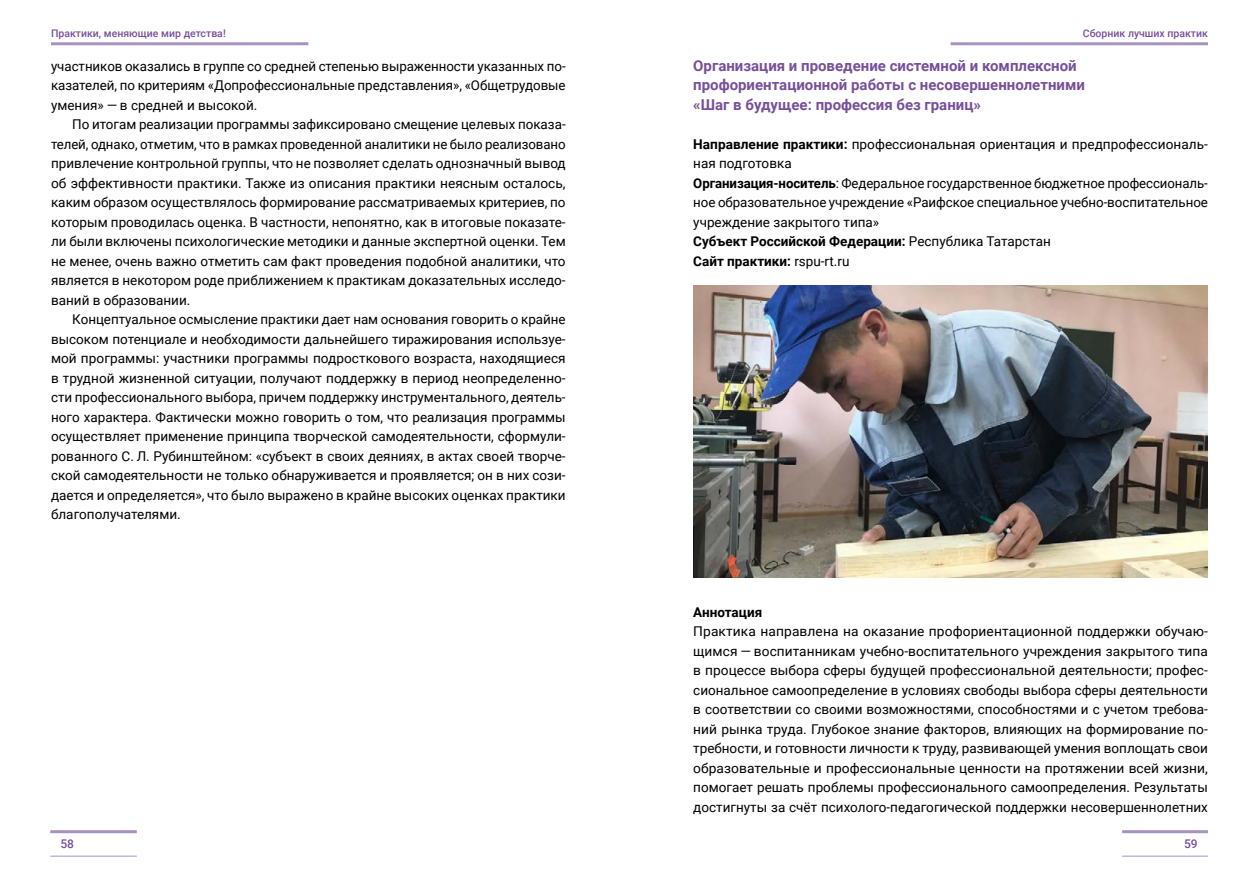
<style>
.page{position:relative;width:1259px;height:893px;background:#fff}
.page>*{position:absolute;margin:0;border:0;box-sizing:border-box;transform-origin:0 0}
.t1{font:700 15px/19.5px "Roboto";color:#77509a}
.t2{font:13.5px/19.5px "Roboto";color:#000;text-align:justify}
.t3{font:700 13.5px "Roboto";color:#000}
.t4{font:500 12px "Roboto";color:#77509a}
.t5{font:500 10.5px "Roboto";color:#77509a}
.s1{font-weight:700}
</style>
<div class="page">
<hr style="left:51px;top:42px;width:257px;height:3px;background:#a892c2">
<hr style="left:950px;top:42px;width:258px;height:3px;background:#a892c2">
<hr style="left:50px;top:830px;width:87px;height:3px;background:#a892c2">
<hr style="left:1122px;top:830px;width:86px;height:3px;background:#a892c2">
<hr style="left:50px;top:856px;width:87px;height:1px;background:#a892c2">
<hr style="left:1122px;top:856px;width:86px;height:1px;background:#a892c2">
<img style="left:693px;top:285px;width:515px;height:293px">
<p class="t5" style="left:51px;top:25px;width:176px">Практики, меняющие мир детства!</p>
<p class="t5" style="left:1083px;top:25px;width:127px">Сборник лучших практик</p>
<p class="t2" style="left:51px;top:55px;width:516px">участников оказались в группе со средней степенью выраженности указанных по&shy;казателей, по критериям «Допрофессиональные представления», «Общетрудовые умения» ― в средней и высокой.</p>
<p class="t2" style="left:51px;top:114px;width:516px;text-indent:21px">По итогам реализации программы зафиксировано смещение целевых показа&shy;телей, однако, отметим, что в рамках проведенной аналитики не было реализовано привлечение контрольной группы, что не позволяет сделать однозначный вывод об эффективности практики. Также из описания практики неясным осталось, каким образом осуществлялось формирование рассматриваемых критериев, по которым проводилась оценка. В частности, непонятно, как в итоговые показате&shy;ли были включены психологические методики и данные экспертной оценки. Тем не менее, очень важно отметить сам факт проведения подобной аналитики, что является в некотором роде приближением к практикам доказательных исследо&shy;ваний в образовании.</p>
<p class="t2" style="left:51px;top:309px;width:516px;text-indent:21px">Концептуальное осмысление практики дает нам основания говорить о крайне высоком потенциале и необходимости дальнейшего тиражирования используе&shy;мой программы: участники программы подросткового возраста, находящиеся в трудной жизненной ситуации, получают поддержку в период неопределенно&shy;сти профессионального выбора, причем поддержку инструментального, деятель&shy;ного характера. Фактически можно говорить о том, что реализация программы осуществляет применение принципа творческой самодеятельности, сформули&shy;рованного С. Л. Рубинштейном: «субъект в своих деяниях, в актах своей творче&shy;ской самодеятельности не только обнаруживается и проявляется; он в них сози&shy;дается и определяется», что было выражено в крайне высоких оценках практики благополучателями.</p>
<p class="t1" style="left:693px;top:55px;width:393px">Организация и проведение системной и комплексной профориентационной работы с несовершеннолетними «Шаг в будущее: профессия без границ»</p>
<p class="t2" style="left:693px;top:133px;width:516px;text-align:left"><span class="s1">Направление практики:</span> профессиональная ориентация и предпрофессиональ&shy;ная подготовка<br><span class="s1">Организация-носитель</span>: Федеральное государственное бюджетное профессиональ&shy;ное образовательное учреждение «Раифское специальное учебно-воспитательное учреждение закрытого типа»<br><span class="s1">Субъект Российской Федерации:</span> Республика Татарстан<br><span class="s1">Сайт практики:</span> rspu-rt.ru</p>
<p class="t3" style="left:693px;top:602px;width:70px">Аннотация</p>
<p class="t2" style="left:693px;top:621px;width:516px">Практика направлена на оказание профориентационной поддержки обучаю&shy;щимся ― воспитанникам учебно-воспитательного учреждения закрытого типа в процессе выбора сферы будущей профессиональной деятельности; профес&shy;сиональное самоопределение в условиях свободы выбора сферы деятельности в соответствии со своими возможностями, способностями и с учетом требова&shy;ний рынка труда. Глубокое знание факторов, влияющих на формирование по&shy;требности, и готовности личности к труду, развивающей умения воплощать свои образовательные и профессиональные ценности на протяжении всей жизни, помогает решать проблемы профессионального самоопределения. Результаты достигнуты за счёт психолого-педагогической поддержки несовершеннолетних</p>
<p class="t4" style="left:60px;top:835px;width:15px">58</p>
<p class="t4" style="left:1184px;top:835px;width:15px">59</p>
</div>
